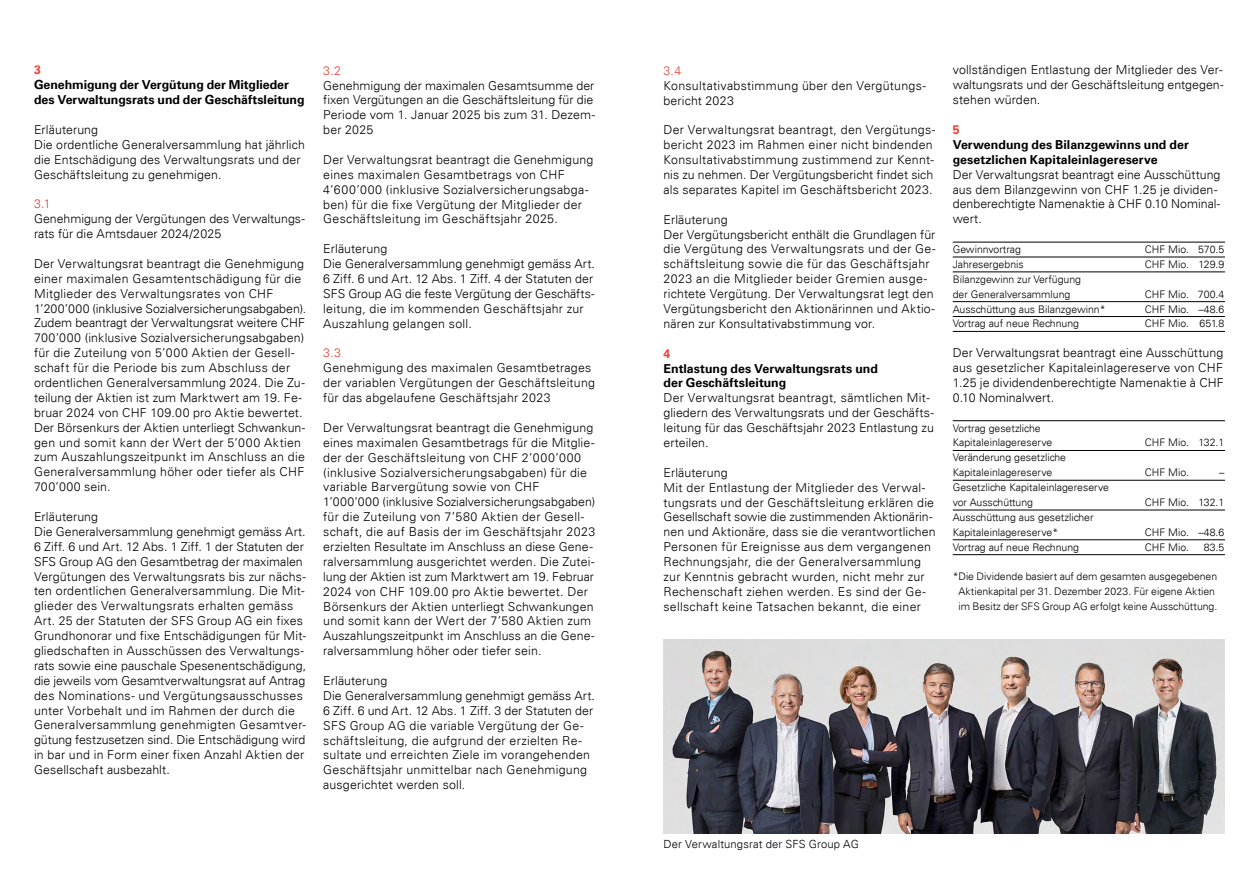
<style>
.page{position:relative;width:1259px;height:893px;background:#fff}
.page>*{position:absolute;margin:0;border:0;box-sizing:border-box;transform-origin:0 0}
.t1{font:300 12.3px/14.9px "Univers";letter-spacing:.015em;color:#000}
.t2{font:700 12.3px/14.9px "Univers";color:#000}
.t3{font:300 12.3px "Univers";color:#e94437}
.t4{font:700 12.3px "Univers";color:#e94437}
.t5{font:300 12.3px "Univers";color:#eb3c24}
.t6{font:300 11.25px "Univers";letter-spacing:.01em;color:#000}
.t7{font:300 10.5px/14.9px "Univers";color:#000}
</style>
<div class="page">
<hr style="left:952px;top:242px;width:273px;height:1px;background:#000">
<hr style="left:952px;top:257px;width:273px;height:1px;background:#000">
<hr style="left:952px;top:272px;width:273px;height:1px;background:#000">
<hr style="left:952px;top:301px;width:273px;height:1px;background:#000">
<hr style="left:952px;top:316px;width:273px;height:1px;background:#000">
<hr style="left:952px;top:331px;width:273px;height:1px;background:#000">
<hr style="left:952px;top:420px;width:273px;height:1px;background:#000">
<hr style="left:952px;top:450px;width:273px;height:1px;background:#000">
<hr style="left:952px;top:480px;width:273px;height:1px;background:#000">
<hr style="left:952px;top:510px;width:273px;height:1px;background:#000">
<hr style="left:952px;top:539px;width:273px;height:1px;background:#000">
<hr style="left:952px;top:554px;width:273px;height:1px;background:#000">
<img style="left:663px;top:640px;width:562px;height:193px">
<p class="t4" style="left:34px;top:63px;width:8px">3</p>
<p class="t2" style="left:34px;top:78px;width:272px">Genehmigung der Vergütung der Mitglieder des Verwaltungsrats und der Geschäftsleitung</p>
<p class="t1" style="left:34px;top:122px;width:272px">Erläuterung<br>Die ordentliche Generalversammlung hat jährlich die Entschädigung des Verwaltungsrats und der Geschäftsleitung zu genehmigen.</p>
<p class="t5" style="left:34px;top:197px;width:18px">3.1</p>
<p class="t1" style="left:34px;top:211px;width:272px">Genehmigung der Vergütungen des Verwaltungs&shy;rats für die Amtsdauer 2024/2025</p>
<p class="t1" style="left:34px;top:256px;width:274px">Der Verwaltungsrat beantragt die Genehmigung einer maximalen Gesamtentschädigung für die Mitglieder des Verwaltungsrates von CHF 1’200’000 (inklusive Sozialversicherungsabgaben).<br>Zudem beantragt der Verwaltungsrat weitere CHF 700’000 (inklusive Sozialversicherungsabgaben) für die Zuteilung von 5’000 Aktien der Gesell&shy;schaft für die Periode bis zum Abschluss der ordentlichen Generalversammlung 2024. Die Zu&shy;teilung der Aktien ist zum Marktwert am 19. Fe&shy;bruar 2024 von CHF 109.00 pro Aktie bewertet.<br>Der Börsenkurs der Aktien unterliegt Schwankun&shy;gen und somit kann der Wert der 5’000 Aktien zum Auszahlungszeitpunkt im Anschluss an die Generalversammlung höher oder tiefer als CHF 700’000 sein.</p>
<p class="t1" style="left:34px;top:509px;width:274px">Erläuterung<br>Die Generalversammlung genehmigt gemäss Art.<br>6 Ziff. 6 und Art. 12 Abs. 1 Ziff. 1 der Statuten der SFS Group AG den Gesamtbetrag der maximalen Vergütungen des Verwaltungsrats bis zur nächs&shy;ten ordentlichen Generalversammlung. Die Mit&shy;glieder des Verwaltungsrats erhalten gemäss Art. 25 der Statuten der SFS Group AG ein fixes Grundhonorar und fixe Entschädigungen für Mit&shy;gliedschaften in Ausschüssen des Verwaltungs&shy;rats sowie eine pauschale Spesenentschädigung, die jeweils vom Gesamtverwaltungsrat auf Antrag des Nominations- und Vergütungsausschusses unter Vorbehalt und im Rahmen der durch die Generalversammlung genehmigten Gesamtver&shy;gütung festzusetzen sind. Die Entschädigung wird in bar und in Form einer fixen Anzahl Aktien der Gesellschaft ausbezahlt.</p>
<p class="t3" style="left:323px;top:63px;width:19px">3.2</p>
<p class="t1" style="left:323px;top:78px;width:273px">Genehmigung der maximalen Gesamtsumme der fixen Vergütungen an die Geschäftsleitung für die Periode vom 1. Januar 2025 bis zum 31. Dezem&shy;ber 2025</p>
<p class="t1" style="left:323px;top:152px;width:272px">Der Verwaltungsrat beantragt die Genehmigung eines maximalen Gesamtbetrags von CHF 4’600’000 (inklusive Sozialversicherungsabga&shy;ben) für die fixe Vergütung der Mitglieder der Geschäftsleitung im Geschäftsjahr 2025.</p>
<p class="t1" style="left:323px;top:241px;width:273px">Erläuterung<br>Die Generalversammlung genehmigt gemäss Art.<br>6 Ziff. 6 und Art. 12 Abs. 1 Ziff. 4 der Statuten der SFS Group AG die feste Vergütung der Geschäfts&shy;leitung, die im kommenden Geschäftsjahr zur Auszahlung gelangen soll.</p>
<p class="t3" style="left:323px;top:346px;width:19px">3.3</p>
<p class="t1" style="left:323px;top:361px;width:273px">Genehmigung des maximalen Gesamtbetrages der variablen Vergütungen der Geschäftsleitung für das abgelaufene Geschäftsjahr 2023</p>
<p class="t1" style="left:323px;top:420px;width:274px">Der Verwaltungsrat beantragt die Genehmigung eines maximalen Gesamtbetrags für die Mitglie&shy;der der Geschäftsleitung von CHF 2’000’000 (inklusive Sozialversicherungsabgaben) für die variable Barvergütung sowie von CHF 1’000’000 (inklusive Sozialversicherungsabgaben) für die Zuteilung von 7’580 Aktien der Gesell&shy;schaft, die auf Basis der im Geschäftsjahr 2023 erzielten Resultate im Anschluss an diese Gene&shy;ralversammlung ausgerichtet werden. Die Zutei&shy;lung der Aktien ist zum Marktwert am 19. Februar 2024 von CHF 109.00 pro Aktie bewertet. Der Börsenkurs der Aktien unterliegt Schwankungen und somit kann der Wert der 7’580 Aktien zum Auszahlungszeitpunkt im Anschluss an die Gene&shy;ralversammlung höher oder tiefer sein.</p>
<p class="t1" style="left:323px;top:673px;width:273px">Erläuterung<br>Die Generalversammlung genehmigt gemäss Art.<br>6 Ziff. 6 und Art. 12 Abs. 1 Ziff. 3 der Statuten der SFS Group AG die variable Vergütung der Ge&shy;schäftsleitung, die aufgrund der erzielten Re&shy;sultate und erreichten Ziele im vorangehenden Geschäftsjahr unmittelbar nach Genehmigung ausgerichtet werden soll.</p>
<p class="t3" style="left:663px;top:63px;width:19px">3.4</p>
<p class="t1" style="left:663px;top:78px;width:264px">Konsultativabstimmung über den Vergütungs&shy;bericht 2023</p>
<p class="t1" style="left:663px;top:123px;width:273px">Der Verwaltungsrat beantragt, den Vergütungs&shy;bericht 2023 im Rahmen einer nicht bindenden Konsultativabstimmung zustimmend zur Kennt&shy;nis zu nehmen. Der Vergütungsbericht findet sich als separates Kapitel im Geschäftsbericht 2023.</p>
<p class="t1" style="left:663px;top:212px;width:274px">Erläuterung<br>Der Vergütungsbericht enthält die Grundlagen für die Vergütung des Verwaltungsrats und der Ge&shy;schäftsleitung sowie die für das Geschäftsjahr 2023 an die Mitglieder beider Gremien ausge&shy;richtete Vergütung. Der Verwaltungsrat legt den Vergütungsbericht den Aktionärinnen und Aktio&shy;nären zur Konsultativabstimmung vor.</p>
<p class="t4" style="left:663px;top:346px;width:8px">4</p>
<p class="t2" style="left:663px;top:361px;width:216px">Entlastung des Verwaltungsrats und der Geschäftsleitung</p>
<p class="t1" style="left:663px;top:390px;width:272px">Der Verwaltungsrat beantragt, sämtlichen Mit&shy;gliedern des Verwaltungsrats und der Geschäfts&shy;leitung für das Geschäftsjahr 2023 Entlastung zu erteilen.</p>
<p class="t1" style="left:663px;top:465px;width:274px">Erläuterung<br>Mit der Entlastung der Mitglieder des Verwal&shy;tungsrats und der Geschäftsleitung erklären die Gesellschaft sowie die zustimmenden Aktionärin&shy;nen und Aktionäre, dass sie die verantwortlichen Personen für Ereignisse aus dem vergangenen Rechnungsjahr, die der Generalversammlung zur Kenntnis gebracht wurden, nicht mehr zur Rechenschaft ziehen werden. Es sind der Ge&shy;sellschaft keine Tatsachen bekannt, die einer</p>
<p class="t1" style="left:952px;top:63px;width:272px;text-align:justify">vollständigen Entlastung der Mitglieder des Ver&shy;waltungsrats und der Geschäftsleitung entgegen&shy;stehen würden.</p>
<p class="t4" style="left:952px;top:122px;width:8px">5</p>
<p class="t2" style="left:952px;top:137px;width:237px">Verwendung des Bilanzgewinns und der gesetzlichen Kapitaleinlagereserve</p>
<p class="t1" style="left:952px;top:167px;width:269px">Der Verwaltungsrat beantragt eine Ausschüttung aus dem Bilanzgewinn von CHF 1.25 je dividen&shy;denberechtigte Namenaktie à CHF 0.10 Nominal&shy;wert.</p>
<p class="t7" style="left:952px;top:242px;width:70px">Gewinnvortrag</p>
<p class="t7" style="left:1144px;top:242px;width:81px">CHF Mio. 570.5</p>
<p class="t7" style="left:952px;top:257px;width:72px">Jahresergebnis</p>
<p class="t7" style="left:1144px;top:257px;width:81px">CHF Mio. 129.9</p>
<p class="t7" style="left:952px;top:272px;width:130px">Bilanzgewinn zur Verfügung der Generalversammlung</p>
<p class="t7" style="left:1144px;top:286px;width:81px">CHF Mio. 700.4</p>
<p class="t7" style="left:952px;top:301px;width:154px">Ausschüttung aus Bilanzgewinn*</p>
<p class="t7" style="left:1144px;top:301px;width:81px">CHF Mio. –48.6</p>
<p class="t7" style="left:952px;top:316px;width:128px">Vortrag auf neue Rechnung</p>
<p class="t7" style="left:1144px;top:316px;width:81px">CHF Mio. 651.8</p>
<p class="t1" style="left:952px;top:345px;width:273px;text-align:justify">Der Verwaltungsrat beantragt eine Ausschüttung aus gesetzlicher Kapitaleinlagereserve von CHF 1.25 je dividendenberechtigte Namenaktie à CHF 0.10 Nominalwert.</p>
<p class="t7" style="left:952px;top:420px;width:101px">Vortrag gesetzliche<br>Kapitaleinlagereserve</p>
<p class="t7" style="left:1144px;top:435px;width:81px">CHF Mio. 132.1</p>
<p class="t7" style="left:952px;top:450px;width:115px">Veränderung gesetzliche<br>Kapitaleinlagereserve</p>
<p class="t7" style="left:952px;top:480px;width:158px">Gesetzliche Kapitaleinlagereserve vor Ausschüttung</p>
<p class="t7" style="left:952px;top:510px;width:142px">Ausschüttung aus gesetzlicher<br>Kapitaleinlagereserve*</p>
<p class="t7" style="left:1144px;top:465px;width:46px">CHF Mio.</p>
<p class="t7" style="left:1219px;top:465px;width:7px">–</p>
<p class="t7" style="left:1144px;top:495px;width:81px">CHF Mio. 132.1</p>
<p class="t7" style="left:1144px;top:525px;width:81px">CHF Mio. –48.6</p>
<p class="t7" style="left:952px;top:539px;width:128px">Vortrag auf neue Rechnung</p>
<p class="t7" style="left:1144px;top:539px;width:46px">CHF Mio.</p>
<p class="t7" style="left:1204px;top:539px;width:22px">83.5</p>
<p class="t7" style="left:952px;top:569px;width:266px;text-align:center">*Die Dividende basiert auf dem gesamten ausgegebenen<br>Aktienkapital per 31. Dezember 2023. Für eigene Aktien im Besitz der SFS Group AG erfolgt keine Ausschüttung.</p>
<p class="t6" style="left:663px;top:838px;width:197px">Der Verwaltungsrat der SFS Group AG</p>
</div>
